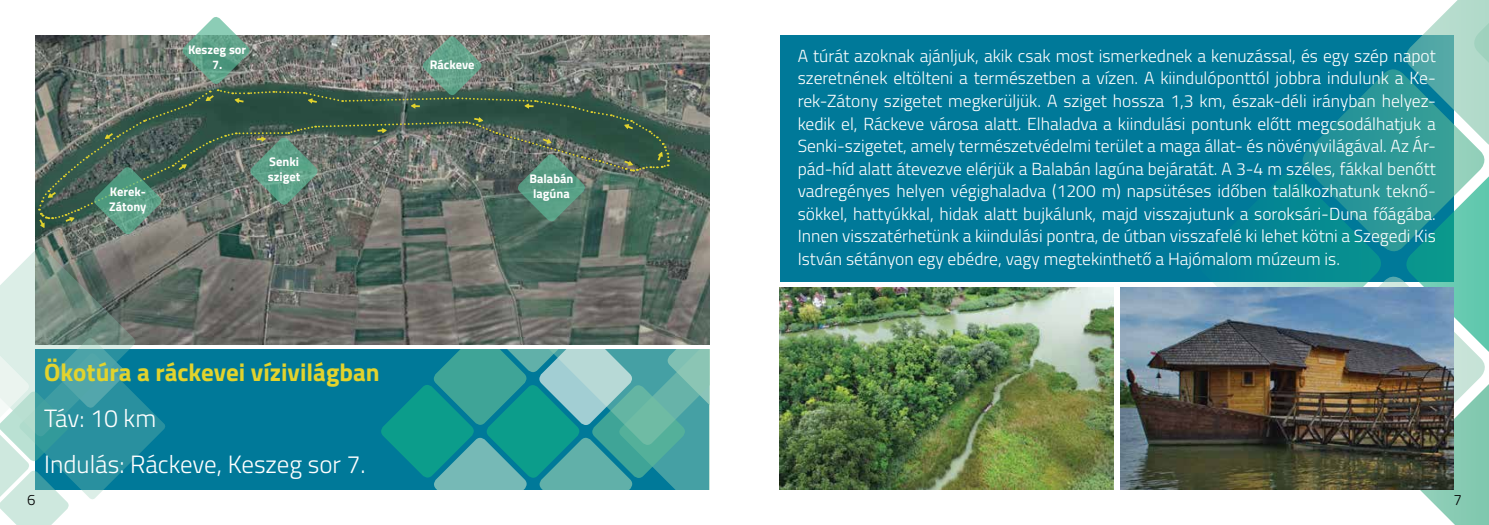
<style>
.page{position:relative;width:1489px;height:525px;background:#fff}
.page>*{position:absolute;margin:0;border:0;box-sizing:border-box;transform-origin:0 0}
.t1{font:300 25px/46.2px "Titillium";color:#fff}
.t2{font:700 25px "Titillium";color:#e2d32d}
.t3{font:300 17.5px/22.5px "Titillium";color:#fff;text-align:justify}
.t4{font:300 15px "Titillium";color:#000}
.t5{font:700 12.5px/15px "Titillium";color:#fff}
</style>
<div class="page">
<img style="left:780px;top:287px;width:333px;height:202px">
<div style="left:780px;top:35px;width:673px;height:247px;background:#007999"></div>
<div style="left:35px;top:349px;width:674px;height:140px;background:#007999"></div>
<svg style="left:381px;top:349px;width:328px;height:140px"></svg>
<img style="left:35px;top:35px;width:674px;height:309px">
<svg style="left:1401px;top:463px;width:87px;height:61px"></svg>
<svg style="left:1213px;top:173px;width:168px;height:114px;fill:#038495"></svg>
<svg style="left:1297px;top:69px;width:103px;height:187px"></svg>
<svg style="left:1297px;top:271px;width:191px;height:192px"></svg>
<svg style="left:1400px;top:0;width:88px;height:360px"></svg>
<svg style="left:0;top:245px;width:167px;height:279px"></svg>
<img style="left:1120px;top:287px;width:333px;height:202px">
<svg style="left:37px;top:17px;width:633px;height:219px"></svg>
<p class="t5" style="left:109px;top:183px;width:39px">Kerek-<br>Zátony</p>
<p class="t5" style="left:188px;top:42px;width:60px;text-align:center">Keszeg sor<br>7.</p>
<p class="t5" style="left:268px;top:153px;width:34px">Senki sziget</p>
<p class="t5" style="left:429px;top:56px;width:46px">Ráckeve</p>
<p class="t5" style="left:529px;top:170px;width:45px">Balabán lagúna</p>
<h1 class="t2" style="left:44px;top:352px;width:337px">Ökotúra a ráckevei vízivilágban</h1>
<h1 class="t1" style="left:44px;top:393px;width:323px">Táv: 10 km<br>Indulás: Ráckeve, Keszeg sor 7.</h1>
<p class="t3" style="left:797px;top:44px;width:639px">A túrát azoknak ajánljuk, akik csak most ismerkednek a kenuzással, és egy szép napot szeretnének eltölteni a természetben a vízen. A kiindulóponttól jobbra indulunk a Ke&shy;rek-Zátony szigetet megkerüljük. A sziget hossza 1,3 km, észak-déli irányban helyez&shy;kedik el, Ráckeve városa alatt. Elhaladva a kiindulási pontunk előtt megcsodálhatjuk a Senki-szigetet, amely természetvédelmi terület a maga állat- és növényvilágával. Az Ár&shy;pád-híd alatt átevezve elérjük a Balabán lagúna bejáratát. A 3-4 m széles, fákkal benőtt vadregényes helyen végighaladva (1200 m) napsütéses időben találkozhatunk teknő&shy;sökkel, hattyúkkal, hidak alatt bujkálunk, majd visszajutunk a soroksári-Duna főágába.<br>Innen visszatérhetünk a kiindulási pontra, de útban visszafelé ki lehet kötni a Szegedi Kis István sétányon egy ebédre, vagy megtekinthető a Hajómalom múzeum is.</p>
<p class="t4" style="left:27px;top:489px;width:10px">6</p>
<p class="t4" style="left:1453px;top:489px;width:10px">7</p>
</div>
